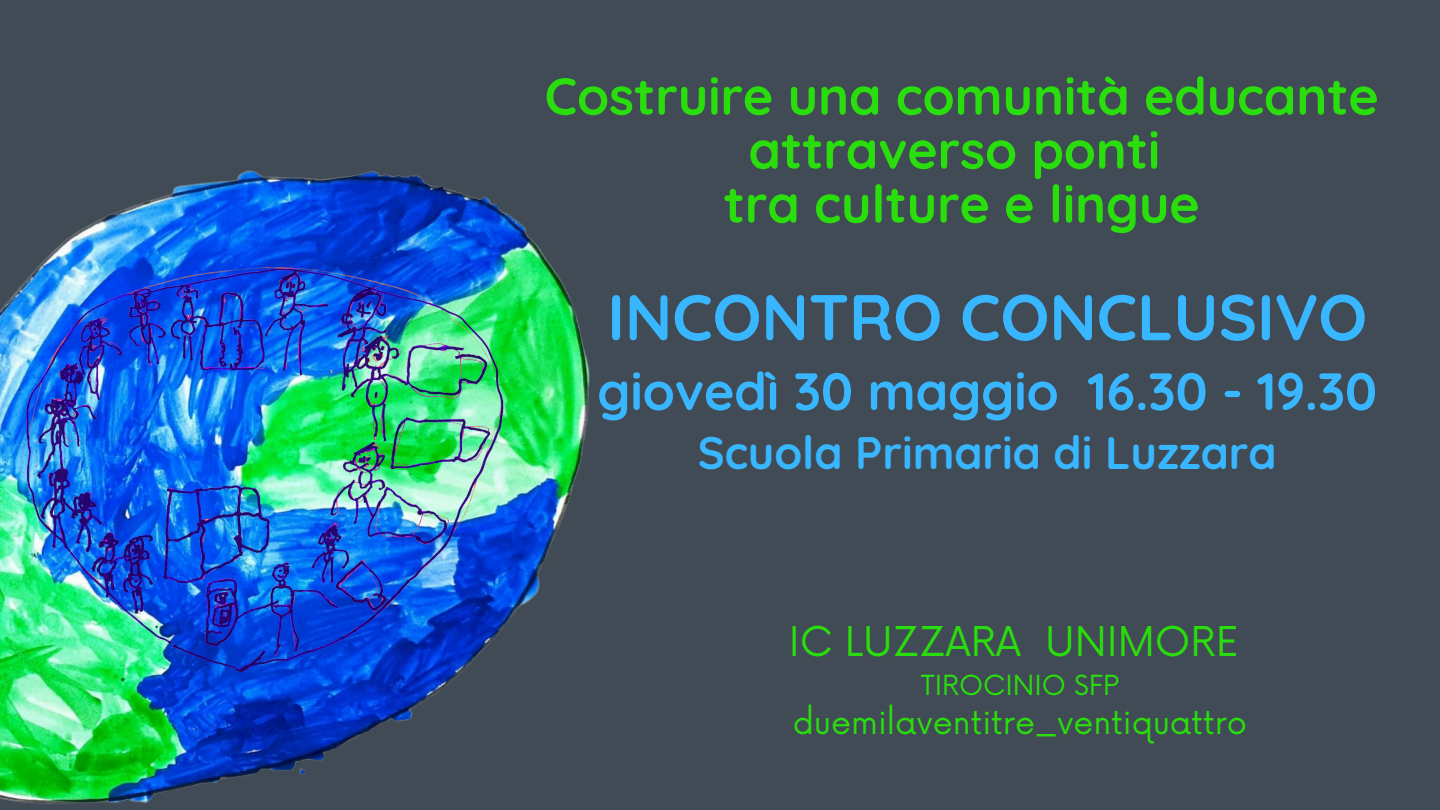
<style>
.page{position:relative;width:1440px;height:810px;background:#414b55}
.page>*{position:absolute;margin:0;border:0;box-sizing:border-box;transform-origin:0 0}
.t1{font:700 64.6px "Quicksand";color:#38b6ff}
.t2{font:700 52.4px "Quicksand";color:#38b6ff}
.t3{font:700 52.1px/54px "Quicksand";color:#29de0c;text-align:center}
.t4{font:700 45.4px "Quicksand";color:#38b6ff}
.t5{font:40px "Now";color:#29de0c}
.t6{font:32px "Now";color:#29de0c}
.t7{font:27px "Now";color:#29de0c}
</style>
<div class="page">
<img style="left:0;top:170px;width:590px;height:634px">
<img style="left:0;top:263px;width:519px;height:435px">
<p class="t3" style="left:545px;top:68px;width:836px">Costruire una comunità educante attraverso ponti<br>tra culture e lingue</p>
<p class="t1" style="left:607px;top:276px;width:762px">INCONTRO CONCLUSIVO</p>
<p class="t2" style="left:597px;top:358px;width:781px">giovedì 30 maggio 16.30 - 19.30</p>
<p class="t4" style="left:698px;top:424px;width:581px">Scuola Primaria di Luzzara</p>
<p class="t5" style="left:789px;top:620px;width:452px">IC LUZZARA UNIMORE</p>
<h2 class="t7" style="left:921px;top:671px;width:200px">TIROCINIO SFP</h2>
<p class="t6" style="left:793px;top:705px;width:456px">duemilaventitre_ventiquattro</p>
</div>
